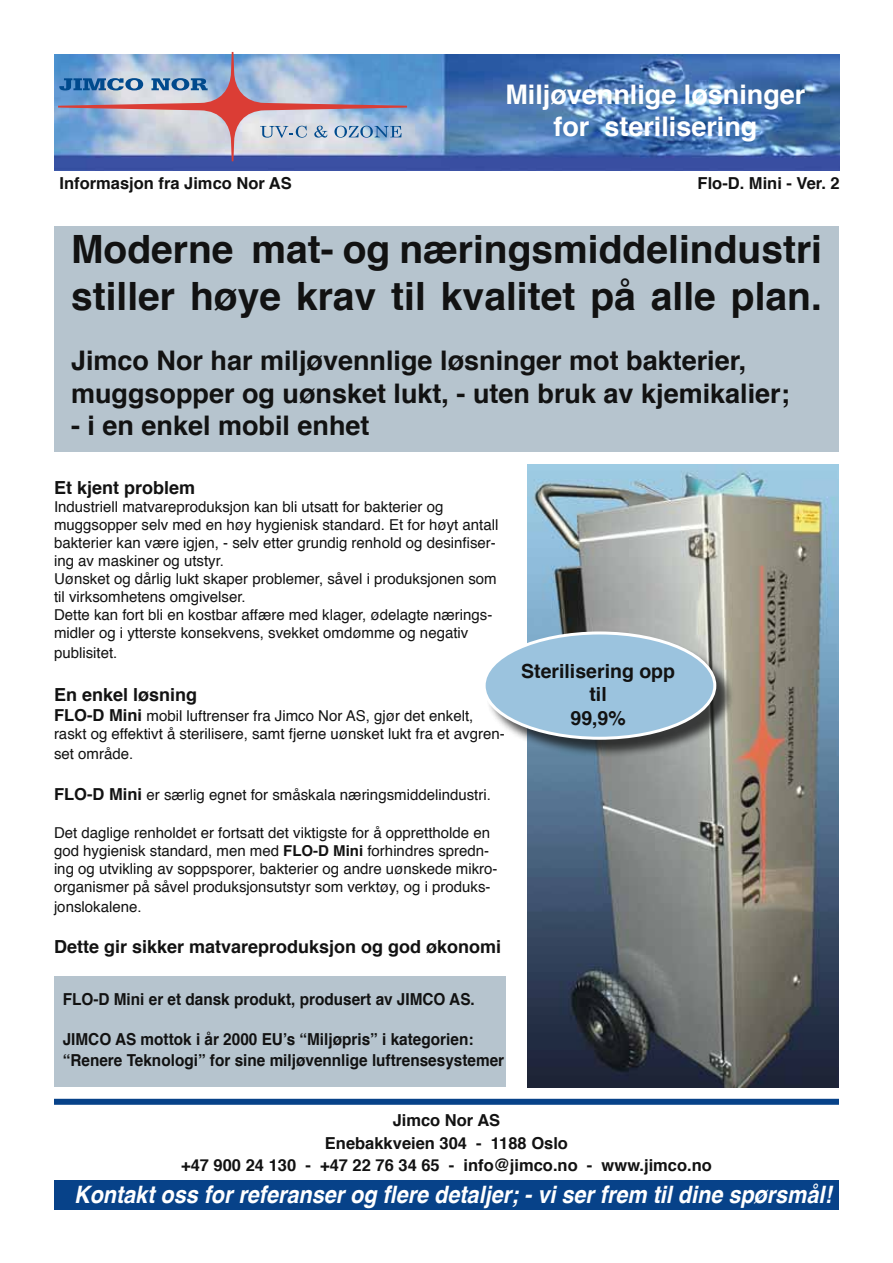
<style>
.page{position:relative;width:893px;height:1263px;background:#fff}
.page>*{position:absolute;margin:0;border:0;box-sizing:border-box;transform-origin:0 0}
.t1{font:700 39px/46.8px "Helvetica";color:#121212}
.t2{font:700 27px/32.4px "Helvetica";color:#121212}
.t3{font:700 27px/32.4px "Helvetica";color:#fff;text-align:center}
.t4{font:italic 700 24px "Helvetica";color:#fff;scale:.9 1}
.t5{font:700 19.5px/23.4px "Helvetica";color:#121212;text-align:center}
.t6{font:700 18px "Helvetica";color:#121212}
.t7{font:700 16.5px/21.6px "Helvetica";color:#121212;scale:.93 1}
.t8{font:700 16.5px/22.5px "Helvetica";color:#121212;text-align:center}
.t9{font:15px/18px "Helvetica";color:#121212}
.s1{font-weight:700;font-size:16.5px}
.s2{font-weight:700}
</style>
<div class="page">
<img style="left:527px;top:465px;width:312px;height:622px">
<img style="left:54px;top:54px;width:786px;height:116px">
<div style="left:54px;top:226px;width:785px;height:226px;background:#b6c4ce"></div>
<div style="left:54px;top:976px;width:452px;height:111px;background:#b6c4ce"></div>
<svg style="left:58px;top:52px;width:349px;height:109px;background:#9eabc9"></svg>
<div style="left:485px;top:634px;width:250px;height:124px;background:#121212;opacity:.75"></div>
<div style="left:484px;top:633px;width:231px;height:105px;background:#9bc3de;border-radius:50%"></div>
<div style="left:483px;top:631px;width:233px;height:109px;border:3px solid #fff;border-radius:50%"></div>
<div style="left:54px;top:1180px;width:785px;height:30px;background:#074289"></div>
<div style="left:54px;top:1099px;width:785px;height:6px;background:#074289"></div>
<h2 class="t3" style="left:505px;top:79px;width:302px">Miljøvennlige løsninger for sterilisering</h2>
<p class="t8" style="left:60px;top:172px;width:234px">Informasjon fra Jimco Nor AS</p>
<p class="t8" style="left:698px;top:172px;width:144px">Flo-D. Mini - Ver. 2</p>
<h1 class="t1" style="left:71px;top:227px;width:752px">Moderne mat- og næringsmiddelindustri stiller høye krav til kvalitet på alle plan.</h1>
<h2 class="t2" style="left:71px;top:345px;width:720px">Jimco Nor har miljøvennlige løsninger mot bakterier, muggsopper og uønsket lukt, - uten bruk av kjemikalier;</h2>
<h2 class="t2" style="left:71px;top:410px;width:300px">- i en enkel mobil enhet</h2>
<p class="t6" style="left:54px;top:473px;width:143px">Et kjent problem</p>
<p class="t9" style="left:54px;top:498px;width:446px">Industriell matvareproduksjon kan bli utsatt for bakterier og muggsopper selv med en høy hygienisk standard. Et for høyt antall bakterier kan være igjen, - selv etter grundig renhold og desinfiser&shy;ing av maskiner og utstyr.<br>Uønsket og dårlig lukt skaper problemer, såvel i produksjonen som til virksomhetens omgivelser.<br>Dette kan fort bli en kostbar affære med klager, ødelagte nærings&shy;midler og i ytterste konsekvens, svekket omdømme og negativ</p>
<p class="t9" style="left:54px;top:644px;width:65px">publisitet.</p>
<p class="t6" style="left:54px;top:680px;width:145px">En enkel løsning</p>
<p class="t9" style="left:54px;top:707px;width:452px"><span class="s1">FLO-D Mini</span> mobil luftrenser fra Jimco Nor AS, gjør det enkelt, raskt og effektivt å sterilisere, samt fjerne uønsket lukt fra et avgren-</p>
<p class="t9" style="left:54px;top:745px;width:81px">set område.</p>
<p class="t9" style="left:54px;top:786px;width:438px"><span class="s1">FLO-D Mini</span> er særlig egnet for småskala næringsmiddelindustri.</p>
<p class="t9" style="left:54px;top:824px;width:445px">Det daglige renholdet er fortsatt det viktigste for å opprettholde en god hygienisk standard, men med <span class="s2">FLO-D Mini</span> forhindres spredn&shy;ing og utvikling av soppsporer, bakterier og andre uønskede mikro&shy;organismer på såvel produksjonsutstyr som verktøy, og i produks-</p>
<p class="t9" style="left:54px;top:898px;width:89px">jonslokalene.</p>
<p class="t6" style="left:54px;top:932px;width:449px">Dette gir sikker matvareproduksjon og god økonomi</p>
<p class="t7" style="left:63px;top:989px;width:445px">FLO-D Mini er et dansk produkt, produsert av JIMCO AS.</p>
<p class="t7" style="left:63px;top:1028px;width:476px">JIMCO AS mottok i år 2000 EU’s “Miljøpris” i kategorien: “Renere Teknologi” for sine miljøvennlige luftrensesystemer</p>
<h3 class="t5" style="left:521px;top:659px;width:155px">Sterilisering opp til<br>99,9%</h3>
<p class="t8" style="left:181px;top:1109px;width:532px">Jimco Nor AS<br>Enebakkveien 304 - 1188 Oslo<br>+47 900 24 130 - +47 22 76 34 65 - info@jimco.no - www.jimco.no</p>
<h3 class="t4" style="left:74px;top:1174px;width:843px">Kontakt oss for referanser og flere detaljer; - vi ser frem til dine spørsmål!</h3>
</div>
